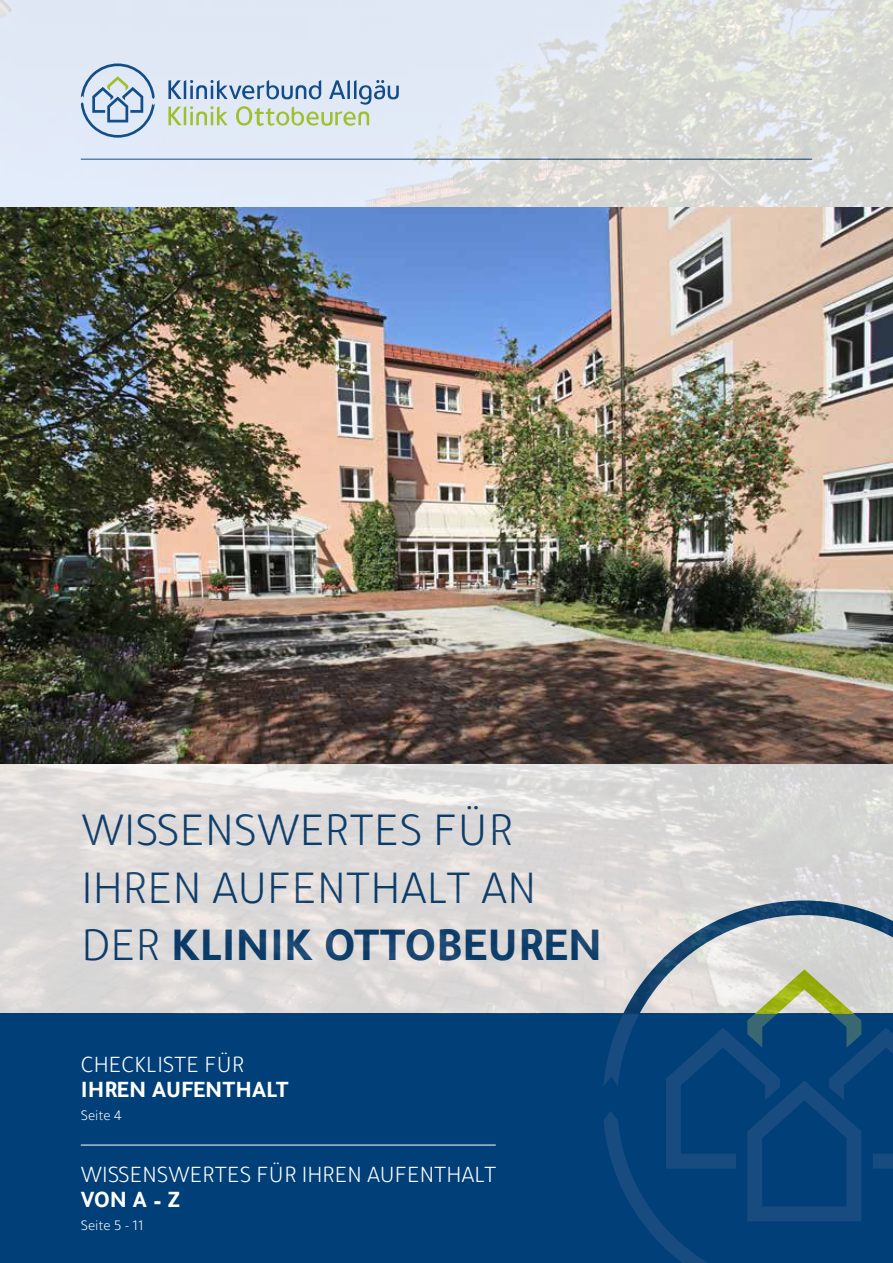
<style>
.page{position:relative;width:893px;height:1263px;background:#fff}
.page>*{position:absolute;margin:0;border:0;box-sizing:border-box;transform-origin:0 0}
.t1{font:300 48px/57.6px "Tajawal";color:#003f77}
.t2{font:300 24px "Tajawal";color:#fff}
.t3{font:700 24px "Tajawal";color:#fff}
.t4{font:300 15px "Tajawal";color:#fff}
.s1{font-weight:700}
</style>
<div class="page">
<div style="left:0;top:1014px;width:893px;height:249px;background:#003f77"></div>
<svg style="left:603px;top:1014px;width:290px;height:249px"></svg>
<img style="left:0;top:0;width:893px;height:1014px">
<img style="left:0;top:208px;width:893px;height:555px">
<hr style="left:81px;top:1145px;width:415px;height:1px;background:#fff">
<p class="t1" style="left:82px;top:802px;width:522px">WISSENSWERTES FÜR<br>IHREN AUFENTHALT AN<br>DER <span class="s1">KLINIK OTTOBEUREN</span></p>
<p class="t2" style="left:81px;top:1048px;width:165px">CHECKLISTE FÜR</p>
<p class="t3" style="left:81px;top:1071px;width:209px">IHREN AUFENTHALT</p>
<p class="t4" style="left:81px;top:1105px;width:43px">Seite 4</p>
<p class="t2" style="left:81px;top:1158px;width:417px">WISSENSWERTES FÜR IHREN AUFENTHALT</p>
<p class="t3" style="left:81px;top:1182px;width:100px">VON A – Z</p>
<p class="t4" style="left:81px;top:1215px;width:64px">Seite 5 - 11</p>
</div>
